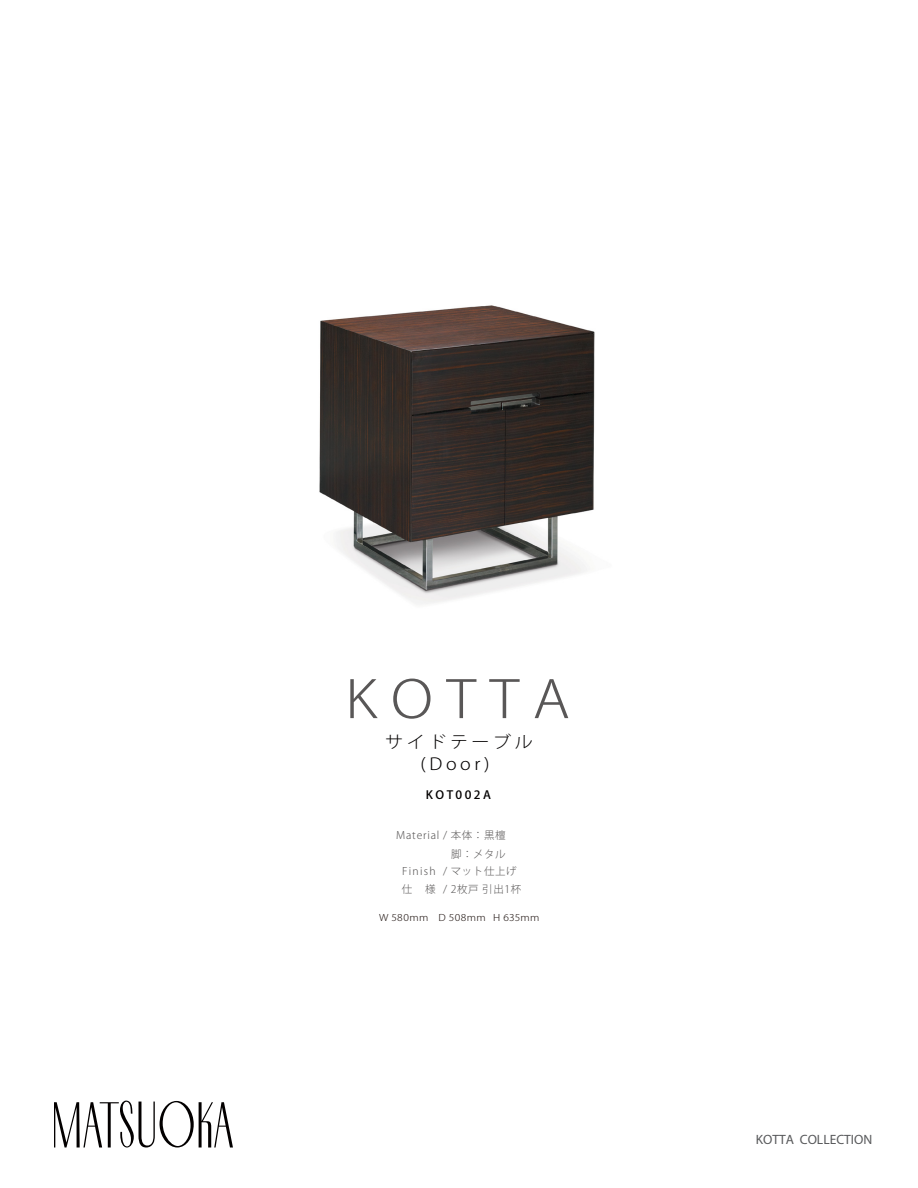
<style>
.page{position:relative;width:918px;height:1188px;background:#fff}
.page>*{position:absolute;margin:0;border:0;box-sizing:border-box;transform-origin:0 0}
.t1{font:300 51.3px "Koz Go Pr 6 N";color:#595757;scale:1.11 1}
.t2{font:300 16.5px/21.6px "Koz Go Pr 6 N";letter-spacing:.2em;color:#030000;text-align:center;scale:1.09 1}
.t3{font:13.5px "Myriad Pro";color:#58595b}
.t4{font:500 11.4px "Koz Go Pr 6 N";letter-spacing:.2em;color:#030000;scale:1.05 1}
.t5{font:300 10.5px/18px "Koz Go Pr 6 N";letter-spacing:.055em;color:#595757}
.t6{font:300 10.5px "Koz Go Pr 6 N";letter-spacing:.075em;color:#595757}
.t7{font:300 9.3px "Koz Go Pr 6 N";letter-spacing:.035em;color:#231815;scale:1.11 1}
</style>
<div class="page">
<img style="left:319px;top:305px;width:276px;height:299px">
<svg style="left:54px;top:1101px;width:179px;height:47px"></svg>
<h1 class="t1" style="left:345px;top:670px;width:204px">K O T T A</h1>
<h2 class="t2" style="left:385px;top:732px;width:137px">サイドテーブル(Door)</h2>
<p class="t4" style="left:426px;top:788px;width:63px">KOT002A</p>
<p class="t6" style="left:396px;top:829px;width:111px">Material / 本体：黒檀</p>
<p class="t5" style="left:402px;top:863px;width:121px">Finish / マット仕上げ仕　様 / 2枚戸 引出1杯</p>
<p class="t5" style="left:440px;top:845px;width:67px">　脚：メタル</p>
<p class="t7" style="left:379px;top:912px;width:146px">W 580mm D 508mm H 635mm</p>
<p class="t3" style="left:756px;top:1131px;width:118px">KOTTA COLLECTION</p>
</div>
